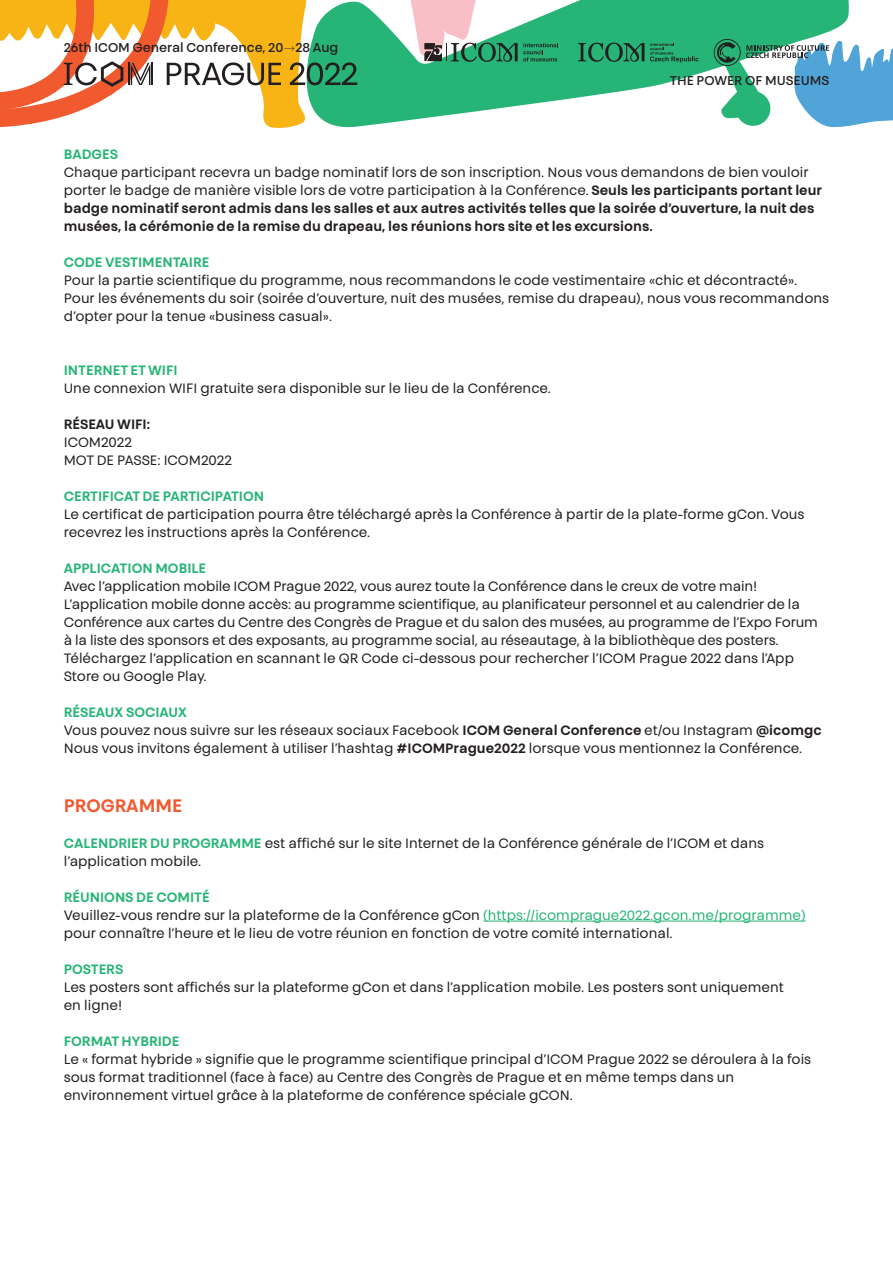
<style>
.page{position:relative;width:893px;height:1263px;background:#fff}
.page>*{position:absolute;margin:0;border:0;box-sizing:border-box;transform-origin:0 0}
.ICOM_mezitit{font:600 18px "Touche";color:#f1592f}
.ICOM_text_9_12{font:13.5px/18px "Touche";color:#231f20}
.ICOM_text_9_12-2{font:600 13.5px/18px "Touche";color:#231f20}
.ICOM_text_9_12-3{font:600 13.5px "Touche";color:#27b577}
.ICOM_bold_9_12_cerna{font:600 13.5px "Touche";color:#231f20}
.t1{font:500 12.75px "Touche";color:#231f20}
.s1{font-weight:400}
.s2{font-weight:600}
.s3{font-weight:600;color:#27b577}
.s4{color:#27b577}
</style>
<div class="page">
<svg style="left:357px;top:0;width:357px;height:127px;fill:#27b577"></svg>
<svg style="left:376px;top:0;width:182px;height:62px"></svg>
<svg style="left:578px;top:43px;width:66px;height:19px"></svg>
<svg style="left:650px;top:43px;width:49px;height:20px"></svg>
<svg style="left:0;top:0;width:357px;height:128px"></svg>
<svg style="left:714px;top:0;width:179px;height:128px"></svg>
<hr style="left:483px;top:921px;width:323px;height:1px;background:#27b577">
<p class="t1" style="left:64px;top:40px;width:276px">26th ICOM General Conference, 20 28 Aug</p>
<p class="t1" style="left:670px;top:73px;width:161px">THE POWER OF MUSEUMS</p>
<p class="ICOM_text_9_12-3" style="left:64px;top:146px;width:56px">BADGES</p>
<p class="ICOM_text_9_12-2" style="left:64px;top:163px;width:760px"><span class="s1">Chaque participant recevra un badge nominatif lors de son inscription. Nous vous demandons de bien vouloir porter le badge de manière visible lors de votre participation à la Conférence.</span> Seuls les participants portant leur badge nominatif seront admis dans les salles et aux autres activités telles que la soirée d’ouverture, la nuit des musées, la cérémonie de la remise du drapeau, les réunions hors site et les excursions.</p>
<p class="ICOM_text_9_12-3" style="left:64px;top:254px;width:147px">CODE VESTIMENTAIRE</p>
<p class="ICOM_text_9_12" style="left:64px;top:271px;width:767px">Pour la partie scientifique du programme, nous recommandons le code vestimentaire «chic et décontracté».<br>Pour les événements du soir (soirée d’ouverture, nuit des musées, remise du drapeau), nous vous recommandons d’opter pour la tenue «business casual».</p>
<p class="ICOM_text_9_12-3" style="left:64px;top:362px;width:115px">INTERNET ET WIFI</p>
<p class="ICOM_text_9_12" style="left:64px;top:379px;width:489px">Une connexion WIFI gratuite sera disponible sur le lieu de la Conférence.</p>
<p class="ICOM_bold_9_12_cerna" style="left:64px;top:416px;width:88px">RÉSEAU WIFI:</p>
<p class="ICOM_text_9_12" style="left:64px;top:433px;width:70px">ICOM2022</p>
<p class="ICOM_text_9_12" style="left:64px;top:451px;width:170px">MOT DE PASSE: ICOM2022</p>
<p class="ICOM_text_9_12-3" style="left:64px;top:488px;width:202px">CERTIFICAT DE PARTICIPATION</p>
<p class="ICOM_text_9_12" style="left:64px;top:505px;width:742px">Le certificat de participation pourra être téléchargé après la Conférence à partir de la plate-forme gCon. Vous recevrez les instructions après la Conférence.</p>
<p class="ICOM_text_9_12-3" style="left:64px;top:560px;width:144px">APPLICATION MOBILE</p>
<p class="ICOM_text_9_12" style="left:64px;top:577px;width:695px">Avec l’application mobile ICOM Prague 2022, vous aurez toute la Conférence dans le creux de votre main!</p>
<p class="ICOM_text_9_12" style="left:64px;top:595px;width:756px">L’application mobile donne accès: au programme scientifique, au planificateur personnel et au calendrier de la<br>Conférence aux cartes du Centre des Congrès de Prague et du salon des musées, au programme de l’Expo Forum à la liste des sponsors et des exposants, au programme social, au réseautage, à la bibliothèque des posters.</p>
<p class="ICOM_text_9_12" style="left:64px;top:649px;width:732px">Téléchargez l’application en scannant le QR Code ci-dessous pour rechercher l’ICOM Prague 2022 dans l’App<br>Store ou Google Play.</p>
<p class="ICOM_text_9_12-3" style="left:64px;top:704px;width:125px">RÉSEAUX SOCIAUX</p>
<p class="ICOM_text_9_12" style="left:64px;top:721px;width:759px">Vous pouvez nous suivre sur les réseaux sociaux Facebook <span class="s2">ICOM General Conference</span> et/ou Instagram <span class="s2">@icomgc</span></p>
<p class="ICOM_text_9_12" style="left:64px;top:739px;width:740px">Nous vous invitons également à utiliser l’hashtag <span class="s2">#ICOMPrague2022</span> lorsque vous mentionnez la Conférence.</p>
<p class="ICOM_mezitit" style="left:64px;top:794px;width:120px">PROGRAMME</p>
<p class="ICOM_text_9_12" style="left:64px;top:833px;width:702px"><span class="s3">CALENDRIER DU PROGRAMME</span> est affiché sur le site Internet de la Conférence générale de l’ICOM et dans l’application mobile.</p>
<p class="ICOM_text_9_12-3" style="left:64px;top:888px;width:148px">RÉUNIONS DE COMITÉ</p>
<p class="ICOM_text_9_12" style="left:64px;top:905px;width:743px">Veuillez-vous rendre sur la plateforme de la Conférence gCon <span class="s4">(https://icomprague2022.gcon.me/programme) </span>pour connaître l’heure et le lieu de votre réunion en fonction de votre comité international.</p>
<p class="ICOM_text_9_12-3" style="left:64px;top:960px;width:61px">POSTERS</p>
<p class="ICOM_text_9_12" style="left:64px;top:977px;width:722px">Les posters sont affichés sur la plateforme gCon et dans l’application mobile. Les posters sont uniquement en ligne!</p>
<p class="ICOM_text_9_12-3" style="left:64px;top:1032px;width:117px">FORMAT HYBRIDE</p>
<p class="ICOM_text_9_12" style="left:64px;top:1049px;width:749px">Le « format hybride » signifie que le programme scientifique principal d’ICOM Prague 2022 se déroulera à la fois</p>
<p class="ICOM_text_9_12" style="left:64px;top:1067px;width:672px">sous format traditionnel (face à face) au Centre des Congrès de Prague et en même temps dans un environnement virtuel grâce à la plateforme de conférence spéciale gCON.</p>
</div>
